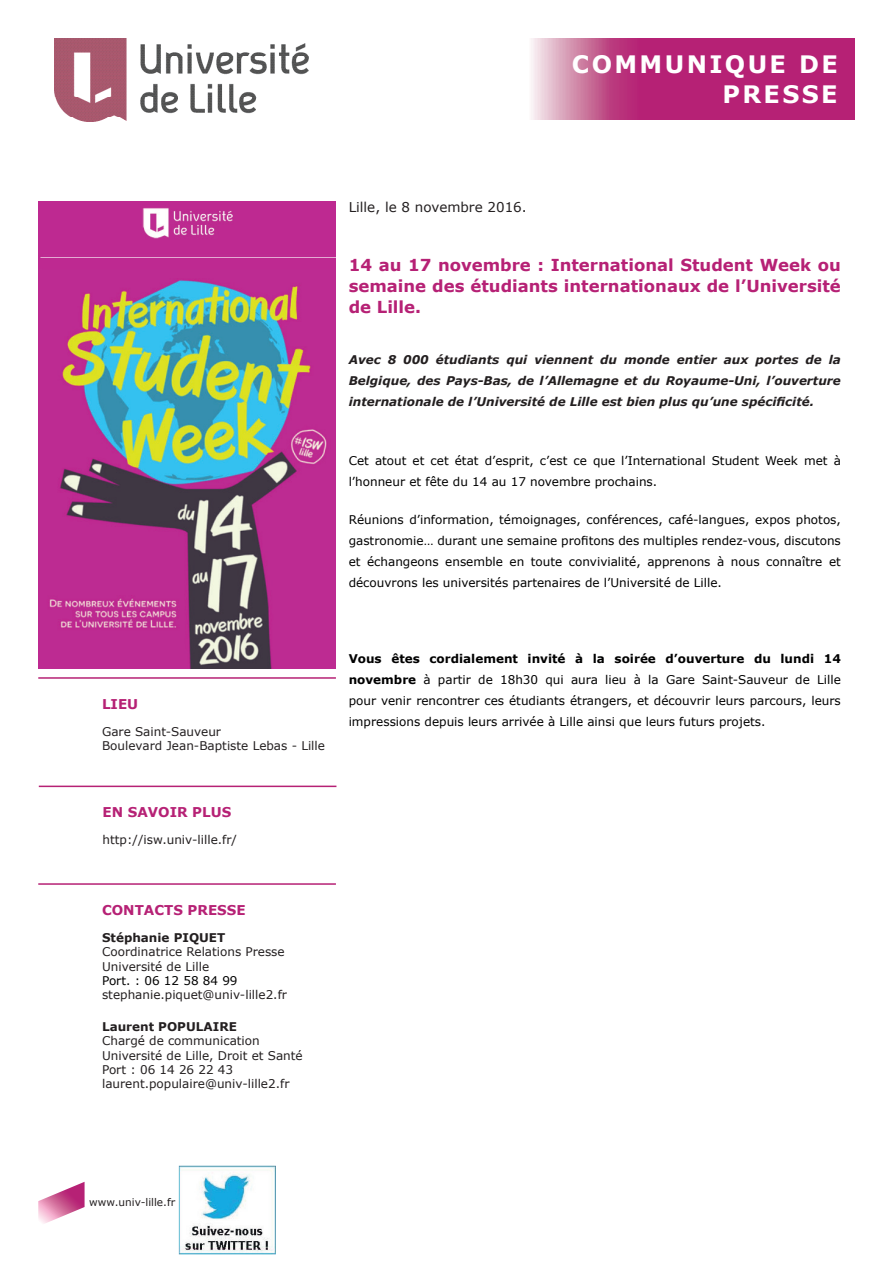
<style>
.page{position:relative;width:893px;height:1263px;background:#fff}
.page>*{position:absolute;margin:0;border:0;box-sizing:border-box;transform-origin:0 0}
.t1{font:700 24px/30px "Verdana";letter-spacing:.1em;color:#fff;text-align:right}
.t2{font:700 16.5px/21px "Verdana";color:#b62175;text-align:justify}
.t3{font:700 13.5px "Verdana";color:#b62175}
.t4{font:13.5px "Verdana";color:#231f20}
.t5{font:12px/21px "Verdana";color:#000001;text-align:justify}
.t6{font:12px/14.4px "Verdana";color:#231f20}
.t7{font:italic 700 12px/21px "Verdana";color:#231f20;text-align:justify}
.t8{font:700 12px "Verdana";color:#231f20}
.t9{font:10.5px "Verdana";color:#231f20}
.s1{font-weight:700}
</style>
<div class="page">
<svg style="left:38px;top:1182px;width:47px;height:42px"></svg>
<svg style="left:531px;top:38px;width:324px;height:82px;background:#be4085"></svg>
<hr style="left:38px;top:883px;width:298px;height:2px;background:#b62175">
<img style="left:54px;top:39px;width:255px;height:82px">
<img style="left:179px;top:1165px;width:97px;height:89px">
<hr style="left:38px;top:677px;width:298px;height:2px;background:#b62175">
<img style="left:38px;top:202px;width:298px;height:466px">
<hr style="left:39px;top:786px;width:297px;height:1px;background:#b62175">
<h1 class="t1" style="left:572px;top:50px;width:267px">COMMUNIQUE DE<br>PRESSE</h1>
<p class="t4" style="left:349px;top:199px;width:180px">Lille, le 8 novembre 2016.</p>
<h2 class="t2" style="left:349px;top:255px;width:494px">14 au 17 novembre : International Student Week ou semaine des étudiants internationaux de l’Université de Lille.</h2>
<p class="t7" style="left:349px;top:349px;width:494px">Avec 8 000 étudiants qui viennent du monde entier aux portes de la Belgique, des Pays-Bas, de l’Allemagne et du Royaume-Uni, l’ouverture internationale de l’Université de Lille est bien plus qu’une spécificité.</p>
<p class="t5" style="left:349px;top:450px;width:494px">Cet atout et cet état d’esprit, c’est ce que l’International Student Week met à l’honneur et fête du 14 au 17 novembre prochains.</p>
<p class="t5" style="left:349px;top:509px;width:494px">Réunions d’information, témoignages, conférences, café-langues, expos photos, gastronomie… durant une semaine profitons des multiples rendez-vous, discutons et échangeons ensemble en toute convivialité, apprenons à nous connaître et découvrons les universités partenaires de l’Université de Lille.</p>
<p class="t3" style="left:102px;top:695px;width:38px">LIEU</p>
<p class="t6" style="left:102px;top:724px;width:224px">Gare Saint-Sauveur<br>Boulevard Jean-Baptiste Lebas - Lille</p>
<p class="t3" style="left:103px;top:803px;width:130px">EN SAVOIR PLUS</p>
<p class="t6" style="left:103px;top:833px;width:136px">http://isw.univ-lille.fr/</p>
<p class="t3" style="left:102px;top:901px;width:145px">CONTACTS PRESSE</p>
<p class="t8" style="left:102px;top:929px;width:125px">Stéphanie PIQUET</p>
<p class="t6" style="left:102px;top:945px;width:184px">Coordinatrice Relations Presse<br>Université de Lille</p>
<p class="t5" style="left:102px;top:970px;width:137px">Port. : 06 12 58 84 99</p>
<p class="t6" style="left:102px;top:988px;width:186px">stephanie.piquet@univ-lille2.fr</p>
<p class="t8" style="left:102px;top:1018px;width:136px">Laurent POPULAIRE</p>
<p class="t6" style="left:102px;top:1034px;width:202px">Chargé de communication<br>Université de Lille, Droit et Santé<br>Port : 06 14 26 22 43 laurent.populaire@univ-lille2.fr</p>
<p class="t5" style="left:349px;top:648px;width:494px"><span class="s1">Vous êtes cordialement invité à la soirée d’ouverture du lundi 14 novembre</span> à partir de 18h30 qui aura lieu à la Gare Saint-Sauveur de Lille pour venir rencontrer ces étudiants étrangers, et découvrir leurs parcours, leurs impressions depuis leurs arrivée à Lille ainsi que leurs futurs projets.</p>
<p class="t9" style="left:89px;top:1195px;width:87px">www.univ-lille.fr</p>
</div>
